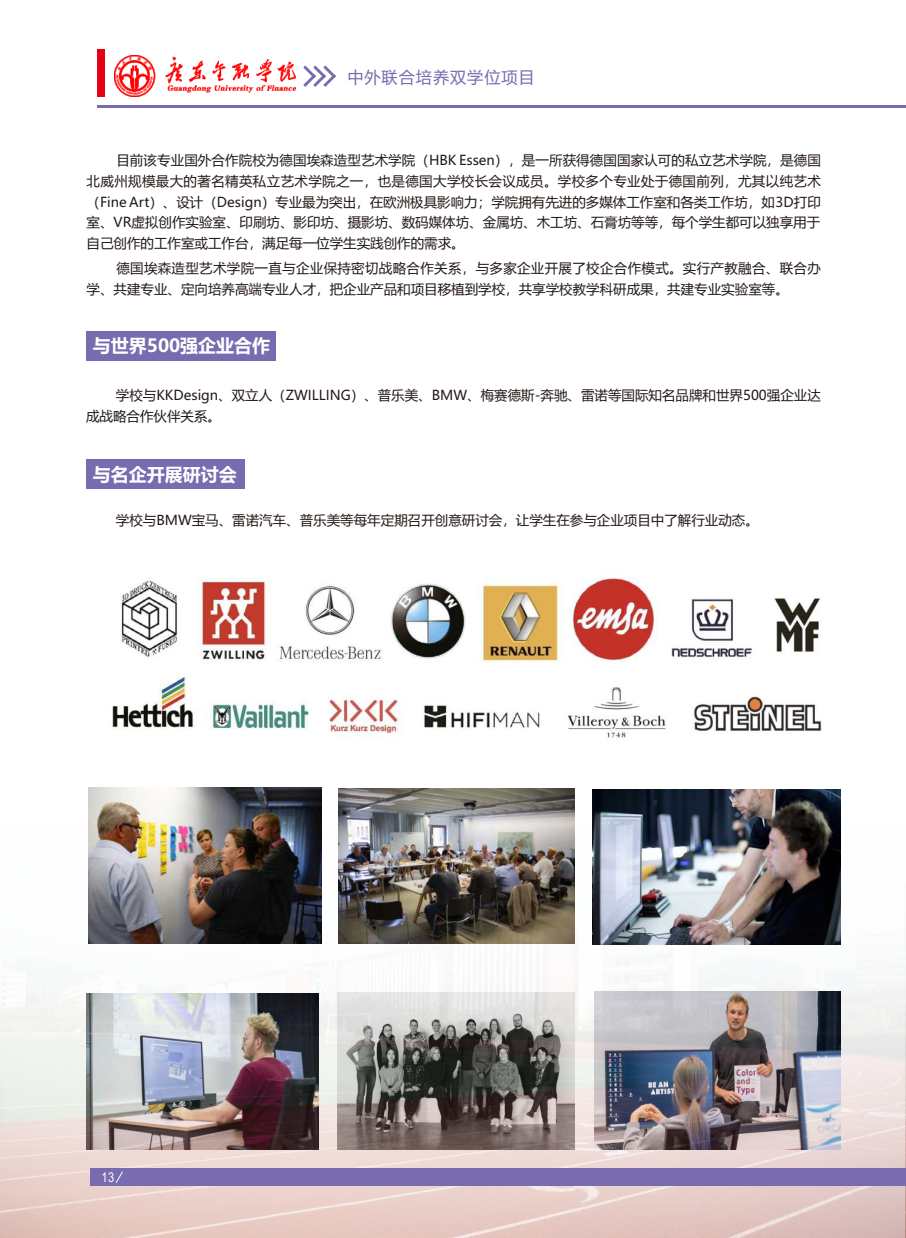
<style>
.page{position:relative;width:906px;height:1238px;background:#fff}
.page>*{position:absolute;margin:0;border:0;box-sizing:border-box;transform-origin:0 0}
.t1{font:700 18px "Microsoft Ya Hei";color:#fff}
.t2{font:16.2px "Microsoft Ya Hei";letter-spacing:.06em;color:#796baf}
.t3{font:13.65px "Arial Narrow";color:#fff}
.t4{font:13.5px/20.5px "Microsoft Ya Hei";color:#231916}
.t5{font:13.5px/20.5px "Microsoft Ya Hei";letter-spacing:.025em;color:#231916}
</style>
<div class="page">
<div style="left:97px;top:49px;width:8px;height:48px;background:#e60013"></div>
<svg style="left:303px;top:65px;width:33px;height:22px"></svg>
<hr style="left:98px;top:105px;width:808px;height:3px;background:#796baf">
<img style="left:120px;top:577px;width:700px;height:127px">
<div style="left:86px;top:459px;width:158px;height:30px;background:#796baf"></div>
<div style="left:86px;top:331px;width:190px;height:30px;background:#796baf"></div>
<img style="left:0;top:704px;width:906px;height:533px">
<img style="left:165px;top:56px;width:130px;height:37px">
<img style="left:114px;top:56px;width:42px;height:40px">
<div style="left:90px;top:1168px;width:816px;height:17px;background:#796baf"></div>
<svg style="left:116px;top:1171px;width:7px;height:11px"></svg>
<p class="t2" style="left:347px;top:70px;width:189px">中外联合培养双学位项目</p>
<p class="t4" style="left:87px;top:151px;width:736px;text-align:justify;text-indent:30px">目前该专业国外合作院校为德国埃森造型艺术学院（HBK Essen），是一所获得德国国家认可的私立艺术学院，是德国北威州规模最大的著名精英私立艺术学院之一，也是德国大学校长会议成员。学校多个专业处于德国前列，尤其以纯艺术（Fine Art）、设计（Design）专业最为突出，在欧洲极具影响力；学院拥有先进的多媒体工作室和各类工作坊，如3D打印室、VR虚拟创作实验室、印刷坊、影印坊、摄影坊、数码媒体坊、金属坊、木工坊、石膏坊等等，每个学生都可以独享用于自己创作的工作室或工作台，满足每一位学生实践创作的需求。</p>
<p class="t5" style="left:87px;top:259px;width:736px;text-indent:30px">德国埃森造型艺术学院一直与企业保持密切战略合作关系，与多家企业开展了校企合作模式。实行产教融合、联合办学、共建专业、定向培养高端专业人才，把企业产品和项目移植到学校，共享学校教学科研成果，共建专业实验室等。</p>
<h1 class="t1" style="left:93px;top:337px;width:179px">与世界500强企业合作</h1>
<p class="t4" style="left:86px;top:386px;width:736px;text-indent:30px">学校与KKDesign、双立人（ZWILLING）、普乐美、BMW、梅赛德斯-奔驰、雷诺等国际知名品牌和世界500强企业达成战略合作伙伴关系。</p>
<h1 class="t1" style="left:93px;top:466px;width:146px">与名企开展研讨会</h1>
<p class="t4" style="left:116px;top:511px;width:644px">学校与BMW宝马、雷诺汽车、普乐美等每年定期召开创意研讨会，让学生在参与企业项目中了解行业动态。</p>
<p class="t3" style="left:101px;top:1171px;width:15px">13</p>
</div>
